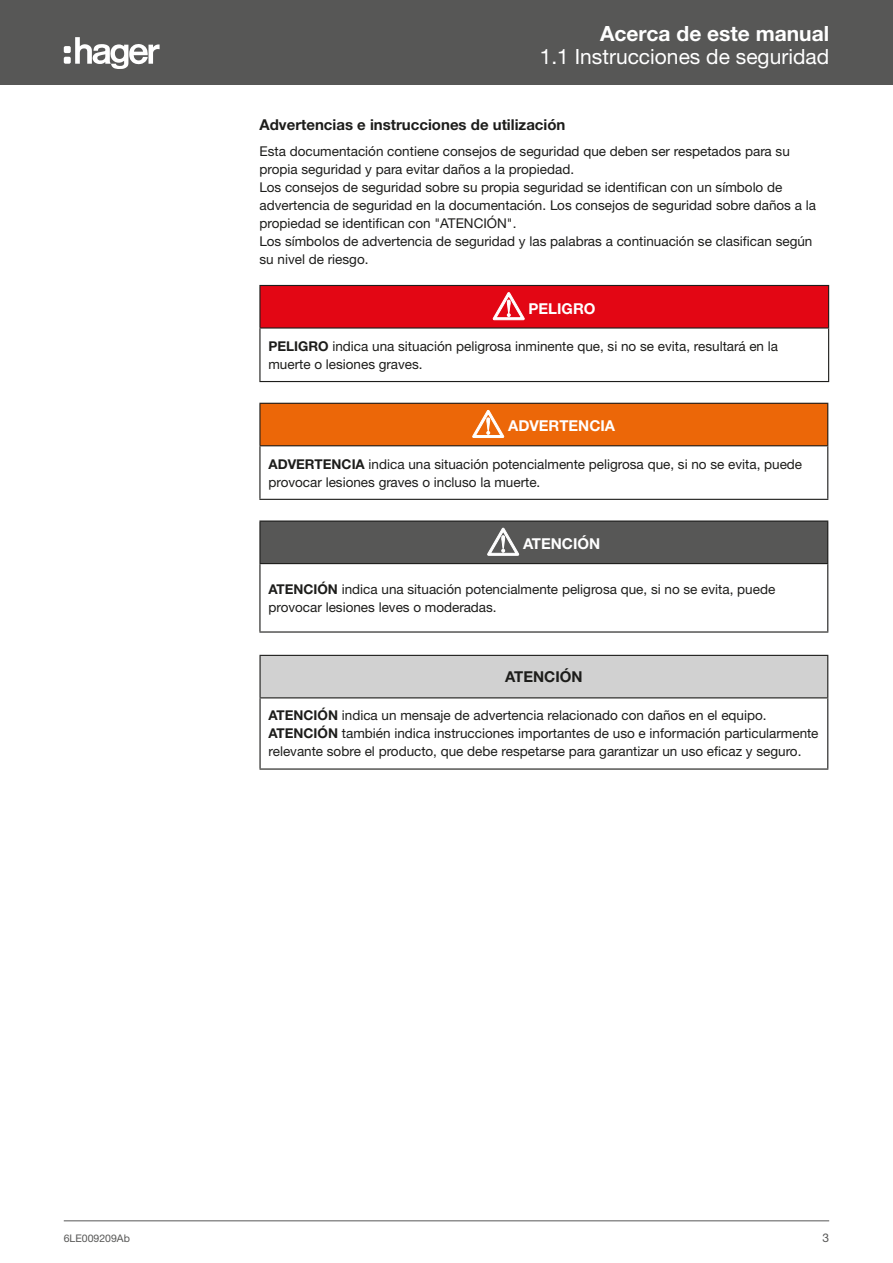
<style>
.page{position:relative;width:893px;height:1263px;background:#fff}
.page>*{position:absolute;margin:0;border:0;box-sizing:border-box;transform-origin:0 0}
.t1{font:21px "Helvetica Neue LTW1 G";color:#fff}
.t2{font:700 21px "Helvetica Neue LTW1 G";color:#fff}
.Sous_titre{font:700 15px "Helvetica Neue LTW1 G";color:#1d1d1b}
.Body_Text{font:700 15px "Helvetica Neue LTW1 G";color:#fff}
.Body_Text-2{font:700 15px "Helvetica Neue LTW1 G";color:#1d1d1b}
.Texte_courant{font:13.5px/18px "Helvetica Neue LTW1 G";color:#1d1d1b}
.t3{font:12px "Helvetica Neue LTW1 G";color:#575756}
.t4{font:10.5px "Helvetica Neue LTW1 G";color:#575756}
.s1{font-weight:700}
</style>
<div class="page">
<hr style="left:64px;top:1220px;width:765px;height:1px;background:#575756">
<div style="left:0;top:0;width:893px;height:85px;background:#575756"></div>
<svg style="left:75px;top:37px;width:85px;height:32px"></svg>
<div style="left:64px;top:46px;width:7px;height:7px;background:#fff;border-radius:2px"></div>
<div style="left:64px;top:57px;width:7px;height:7px;background:#fff;border-radius:2px"></div>
<div style="left:260px;top:285px;width:569px;height:43px;background:#e30614"></div>
<hr style="left:259px;top:285px;width:570px;height:1px;background:#1d1d1b">
<hr style="left:259px;top:286px;width:1px;height:41px;background:#1d1d1b">
<hr style="left:828px;top:286px;width:1px;height:41px;background:#1d1d1b">
<hr style="left:259px;top:327px;width:570px;height:2px;background:#1d1d1b">
<hr style="left:259px;top:329px;width:1px;height:52px;background:#1d1d1b">
<hr style="left:828px;top:329px;width:1px;height:52px;background:#1d1d1b">
<hr style="left:259px;top:381px;width:570px;height:1px;background:#1d1d1b">
<svg style="left:493px;top:292px;width:32px;height:28px"></svg>
<div style="left:260px;top:655px;width:568px;height:43px;background:#d1d1d1"></div>
<hr style="left:259px;top:697px;width:569px;height:1px;background:#1d1d1b">
<hr style="left:259px;top:655px;width:569px;height:1px;background:#1d1d1b">
<hr style="left:259px;top:656px;width:2px;height:41px;background:#1d1d1b">
<hr style="left:827px;top:656px;width:1px;height:41px;background:#1d1d1b">
<hr style="left:259px;top:698px;width:2px;height:70px;background:#1d1d1b">
<hr style="left:827px;top:698px;width:1px;height:70px;background:#1d1d1b">
<hr style="left:259px;top:768px;width:569px;height:2px;background:#1d1d1b">
<div style="left:260px;top:403px;width:568px;height:43px;background:#ec6708"></div>
<hr style="left:259px;top:445px;width:569px;height:1px;background:#1d1d1b">
<hr style="left:259px;top:403px;width:569px;height:1px;background:#1d1d1b">
<hr style="left:259px;top:404px;width:1px;height:41px;background:#1d1d1b">
<hr style="left:827px;top:404px;width:1px;height:41px;background:#1d1d1b">
<hr style="left:259px;top:446px;width:1px;height:53px;background:#1d1d1b">
<hr style="left:827px;top:446px;width:1px;height:53px;background:#1d1d1b">
<hr style="left:259px;top:499px;width:569px;height:1px;background:#1d1d1b">
<svg style="left:472px;top:410px;width:32px;height:28px"></svg>
<div style="left:260px;top:521px;width:568px;height:43px;background:#575756"></div>
<hr style="left:259px;top:563px;width:569px;height:1px;background:#1d1d1b">
<hr style="left:259px;top:520px;width:569px;height:2px;background:#1d1d1b">
<hr style="left:259px;top:522px;width:1px;height:41px;background:#1d1d1b">
<hr style="left:827px;top:522px;width:1px;height:41px;background:#1d1d1b">
<hr style="left:259px;top:564px;width:1px;height:67px;background:#1d1d1b">
<hr style="left:827px;top:564px;width:1px;height:67px;background:#1d1d1b">
<hr style="left:259px;top:631px;width:569px;height:2px;background:#1d1d1b">
<svg style="left:487px;top:528px;width:32px;height:28px"></svg>
<h1 class="t2" style="left:600px;top:21px;width:231px">Acerca de este manual</h1>
<h1 class="t1" style="left:540px;top:43px;width:291px">1.1 Instrucciones de seguridad</h1>
<p class="Sous_titre" style="left:259px;top:115px;width:308px">Advertencias e instrucciones de utilización</p>
<p class="Texte_courant" style="left:259px;top:142px;width:532px">Esta documentación contiene consejos de seguridad que deben ser respetados para su propia seguridad y para evitar daños a la propiedad.</p>
<p class="Texte_courant" style="left:259px;top:178px;width:558px">Los consejos de seguridad sobre su propia seguridad se identifican con un símbolo de advertencia de seguridad en la documentación. Los consejos de seguridad sobre daños a la propiedad se identifican con "ATENCIÓN".</p>
<p class="Texte_courant" style="left:259px;top:232px;width:554px">Los símbolos de advertencia de seguridad y las palabras a continuación se clasifican según su nivel de riesgo.</p>
<p class="Body_Text" style="left:529px;top:299px;width:68px">PELIGRO</p>
<p class="Texte_courant" style="left:268px;top:337px;width:511px"><span class="s1">PELIGRO</span> indica una situación peligrosa inminente que, si no se evita, resultará en la muerte o lesiones graves.</p>
<p class="Body_Text" style="left:508px;top:417px;width:109px">ADVERTENCIA</p>
<p class="Texte_courant" style="left:268px;top:455px;width:535px"><span class="s1">ADVERTENCIA</span> indica una situación potencialmente peligrosa que, si no se evita, puede provocar lesiones graves o incluso la muerte.</p>
<p class="Body_Text" style="left:523px;top:534px;width:79px">ATENCIÓN</p>
<p class="Texte_courant" style="left:268px;top:580px;width:508px"><span class="s1">ATENCIÓN</span> indica una situación potencialmente peligrosa que, si no se evita, puede provocar lesiones leves o moderadas.</p>
<p class="Body_Text-2" style="left:505px;top:667px;width:79px">ATENCIÓN</p>
<p class="Texte_courant" style="left:269px;top:706px;width:500px"><span class="s1">ATENCIÓN</span> indica un mensaje de advertencia relacionado con daños en el equipo.</p>
<p class="Texte_courant" style="left:269px;top:724px;width:551px"><span class="s1">ATENCIÓN</span> también indica instrucciones importantes de uso e información particularmente relevante sobre el producto, que debe respetarse para garantizar un uso eficaz y seguro.</p>
<p class="t4" style="left:64px;top:1232px;width:68px">6LE009209Ab</p>
<p class="t3" style="left:822px;top:1230px;width:8px">3</p>
</div>
